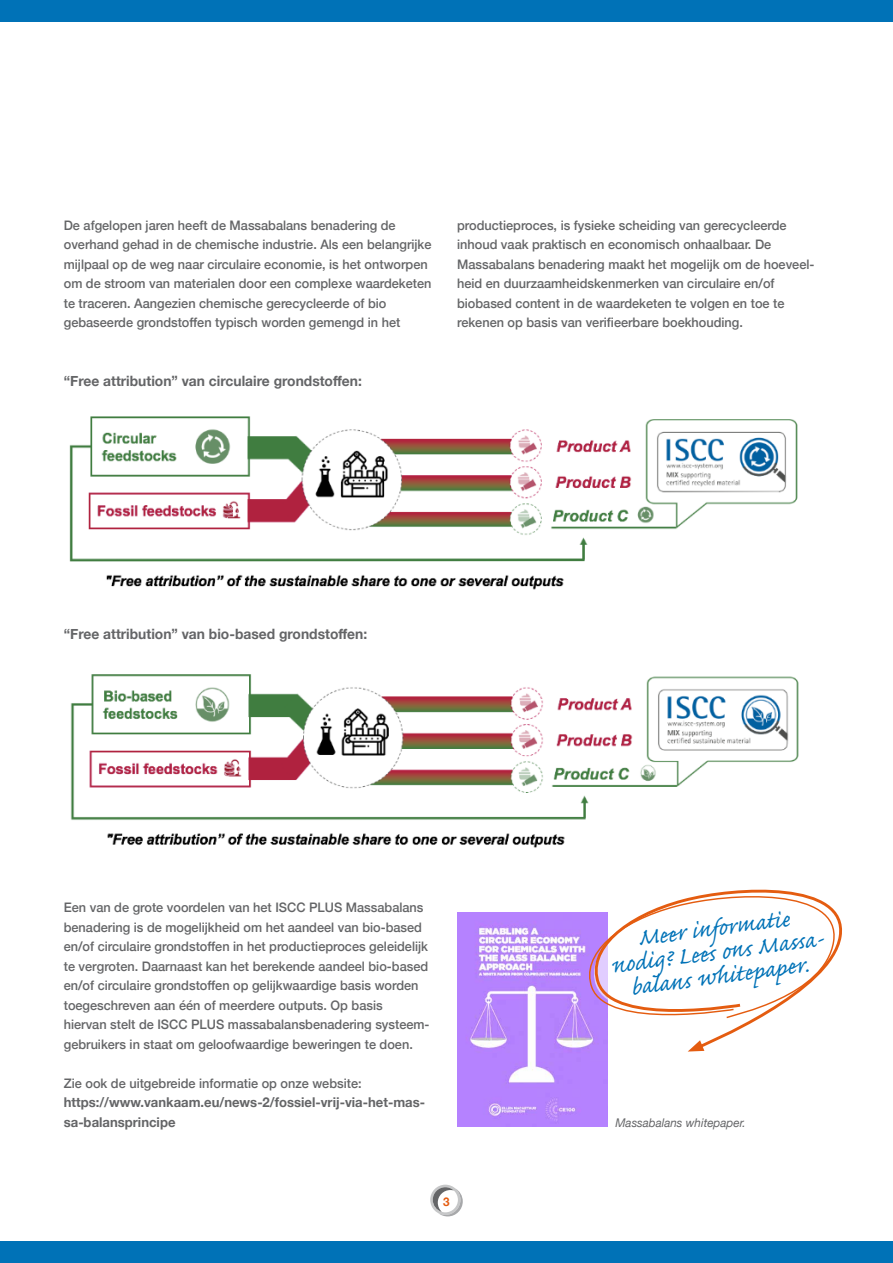
<style>
.page{position:relative;width:893px;height:1263px;background:#fff}
.page>*{position:absolute;margin:0;border:0;box-sizing:border-box;transform-origin:0 0}
.t1{font:30px/24px "Caflisch Script Pro";color:#0072b7;text-align:center}
.t2{font:700 14.25px "Helvetica Neue";color:#646567}
.t3{font:700 13.5px/19.5px "Helvetica Neue";color:#646567}
.t4{font:500 13.2px/19.5px "Helvetica Neue";color:#646567}
.t5{font:italic 12px "Helvetica Neue";color:#646567}
.t6{font:700 12px "Helvetica Neue";color:#e45c10}
</style>
<div class="page">
<svg style="left:430px;top:1185px;width:33px;height:31px"></svg>
<div style="left:0;top:0;width:893px;height:21px;background:#0072b7"></div>
<div style="left:0;top:1242px;width:893px;height:21px;background:#0072b7"></div>
<img style="left:69px;top:416px;width:729px;height:174px">
<img style="left:70px;top:674px;width:729px;height:174px">
<img style="left:457px;top:912px;width:150px;height:215px">
<svg style="left:582px;top:1030px;width:156px;height:21px"></svg>
<svg style="left:688px;top:1040px;width:16px;height:11px"></svg>
<svg style="left:578px;top:889px;width:264px;height:141px"></svg>
<p class="t4" style="left:64px;top:214px;width:369px">De afgelopen jaren heeft de Massabalans benadering de overhand gehad in de chemische industrie. Als een belangrijke mijlpaal op de weg naar circulaire economie, is het ontworpen om de stroom van materialen door een complexe waardeketen te traceren. Aangezien chemische gerecycleerde of bio gebaseerde grondstoffen typisch worden gemengd in het</p>
<p class="t4" style="left:457px;top:214px;width:359px">productieproces, is fysieke scheiding van gerecycleerde inhoud vaak praktisch en economisch onhaalbaar. De Massabalans benadering maakt het mogelijk om de hoeveel&shy;heid en duurzaamheidskenmerken van circulaire en/of biobased content in de waardeketen te volgen en toe te rekenen op basis van verifieerbare boekhouding.</p>
<p class="t2" style="left:64px;top:369px;width:300px">“Free attribution” van circulaire grondstoffen:</p>
<p class="t2" style="left:64px;top:623px;width:305px">“Free attribution” van bio-based grondstoffen:</p>
<p class="t4" style="left:64px;top:896px;width:366px">Een van de grote voordelen van het ISCC PLUS Massabalans benadering is de mogelijkheid om het aandeel van bio-based en/of circulaire grondstoffen in het productieproces geleidelijk te vergroten. Daarnaast kan het berekende aandeel bio-based en/of circulaire grondstoffen op gelijkwaardige basis worden toegeschreven aan één of meerdere outputs. Op basis hiervan stelt de ISCC PLUS massabalansbenadering systeem&shy;gebruikers in staat om geloofwaardige beweringen te doen.</p>
<p class="t4" style="left:64px;top:1072px;width:299px">Zie ook de uitgebreide informatie op onze website:</p>
<p class="t3" style="left:64px;top:1093px;width:363px">https://www.vankaam.eu/news-2/fossiel-vrij-via-het-mas&shy;sa-balansprincipe</p>
<p class="t6" style="left:443px;top:1192px;width:8px">3</p>
<h1 class="t1" style="left:606px;top:932px;width:217px;rotate:-7deg">Meer informatie nodig? Lees ons Mass a&shy;balans wh itepaper.</h1>
<p class="t5" style="left:615px;top:1114px;width:132px">Massabalans whitepaper.</p>
</div>
